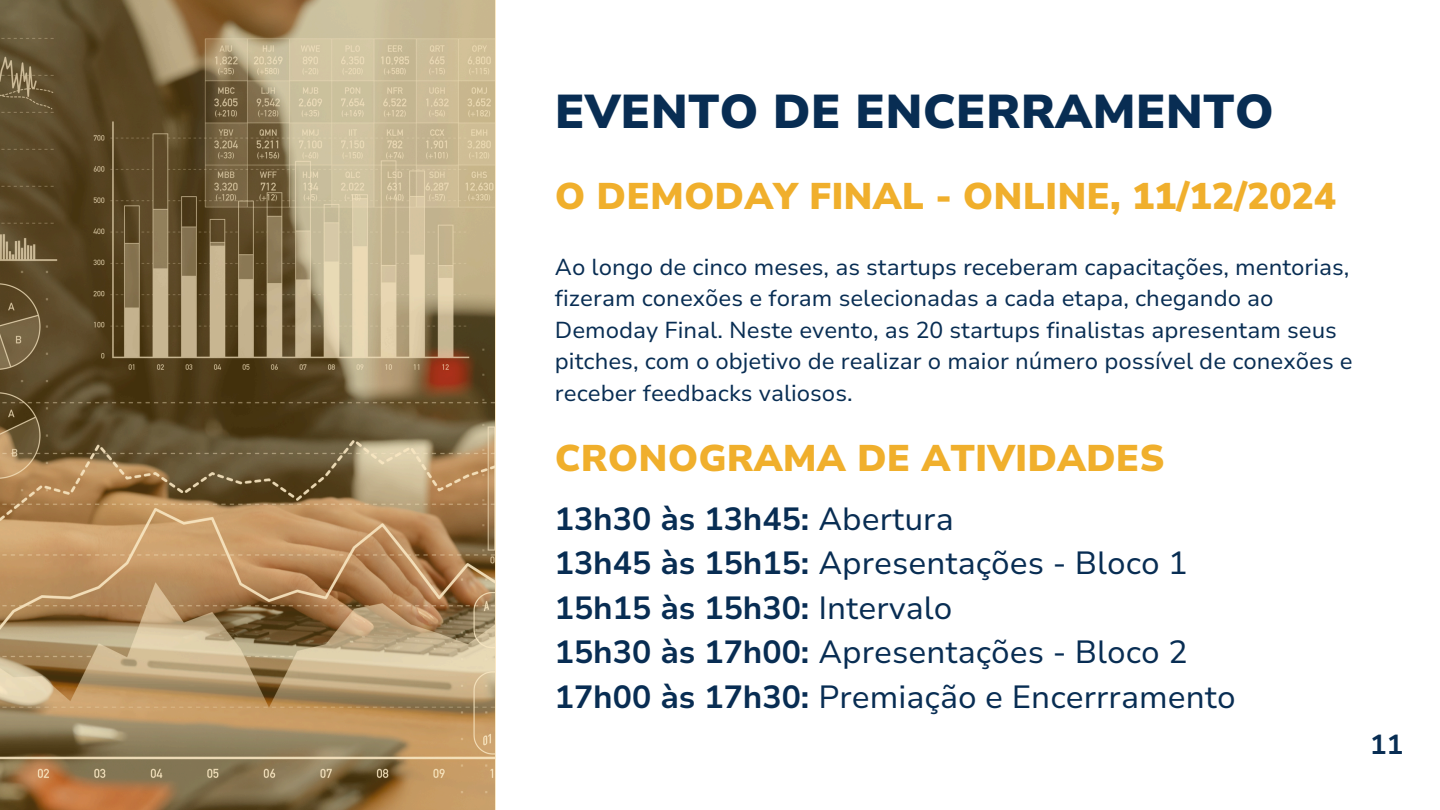
<style>
.page{position:relative;width:1440px;height:810px;background:#fff}
.page>*{position:absolute;margin:0;border:0;box-sizing:border-box;transform-origin:0 0}
.t1{font:900 47.4px "Nunito Sans 10 pt";color:#082d53}
.t2{font:900 37.1px "Nunito Sans 10 pt";color:#f0af2c}
.t3{font:32px/44.5px "Nunito Sans 10 pt";color:#082d53}
.t4{font:700 32px "Nunito Sans 10 pt";color:#082d53}
.t5{font:700 27.5px "Nunito Sans 10 pt";color:#082d53}
.t6{font:23px "Nunito Sans 10 pt";color:#082d53}
.s1{font-weight:400}
.s2{font-weight:700}
</style>
<div class="page">
<svg style="left:0;top:0;width:495px;height:810px;background:#998059"></svg>
<p class="t1" style="left:555px;top:80px;width:720px">EVENTO DE ENCERRAMENTO</p>
<h1 class="t2" style="left:555px;top:172px;width:783px">O DEMODAY FINAL - ONLINE, 11/12/2024</h1>
<p class="t6" style="left:555px;top:252px;width:796px">Ao longo de cinco meses, as startups receberam capacitações, mentorias,</p>
<h2 class="t6" style="left:555px;top:283px;width:720px">fizeram conexões e foram selecionadas a cada etapa, chegando ao</h2>
<h3 class="t6" style="left:555px;top:315px;width:784px">Demoday Final. Neste evento, as 20 startups finalistas apresentam seus</h3>
<h3 class="t6" style="left:555px;top:346px;width:799px">pitches, com o objetivo de realizar o maior número possível de conexões e</h3>
<h3 class="t6" style="left:555px;top:378px;width:299px">receber feedbacks valiosos.</h3>
<h2 class="t2" style="left:555px;top:433px;width:611px">CRONOGRAMA DE ATIVIDADES</h2>
<h3 class="t4" style="left:555px;top:497px;width:400px">13h30 às 13h45: <span class="s1">Abertura</span></h3>
<p class="t3" style="left:555px;top:541px;width:634px"><span class="s2">13h45 às 15h15:</span> Apresentações - Bloco 1</p>
<p class="t3" style="left:555px;top:586px;width:682px"><span class="s2">15h15 às 15h30:</span> Intervalo<br><span class="s2">15h30 às 17h00:</span> Apresentações - Bloco 2<br><span class="s2">17h00 às 17h30:</span> Premiação e Encerrramento</p>
<p class="t5" style="left:1370px;top:726px;width:34px">11</p>
</div>
